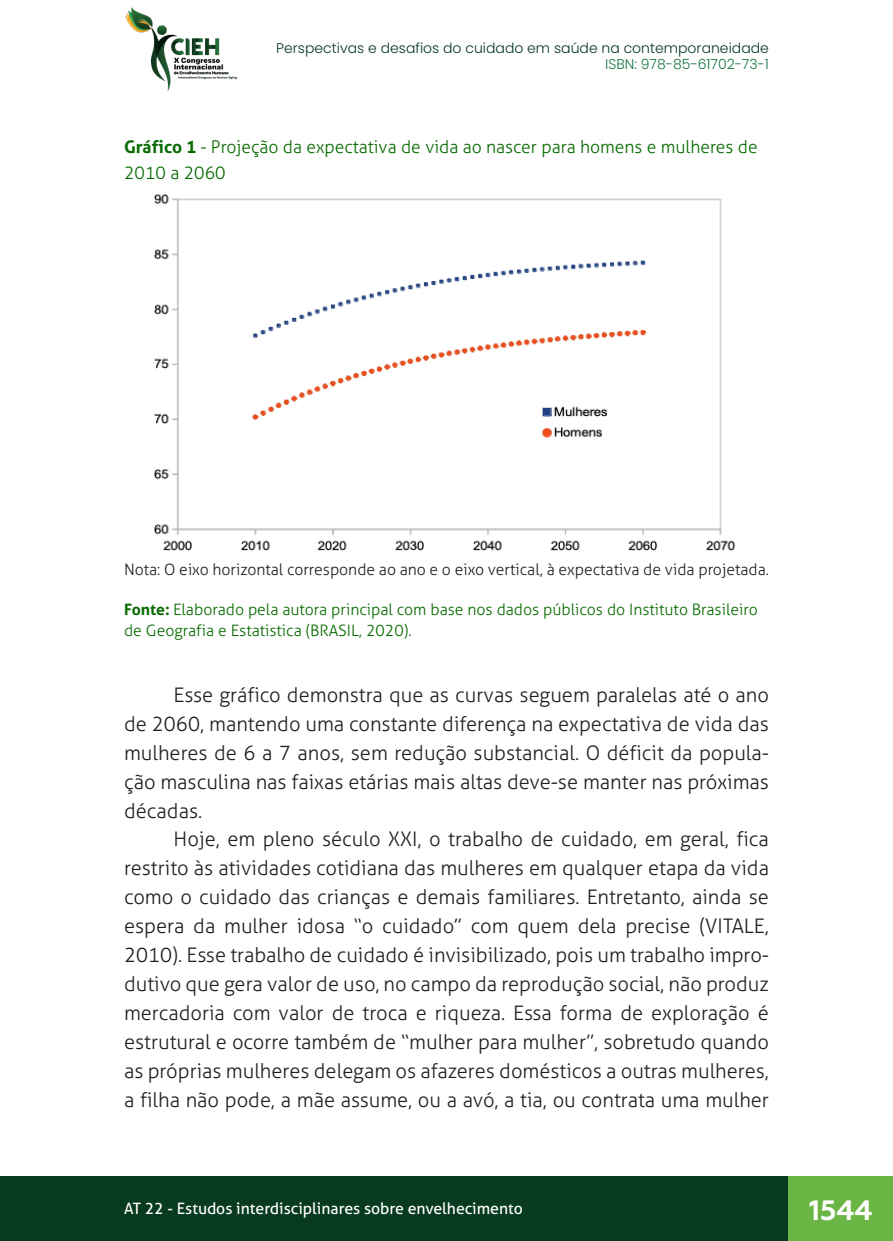
<style>
.page{position:relative;width:893px;height:1241px;background:#fff}
.page>*{position:absolute;margin:0;border:0;box-sizing:border-box;transform-origin:0 0}
.t1{font:700 28px "Geometria";color:#fff}
._8_CORPO{font:300 20.12px/28.9px "Aller";color:#231f20;text-align:justify}
._13_LEGENDAS{font:300 17.5px/26.2px "Aller";color:#086b00}
._14_FONTES{font:300 15.75px/21px "Aller";color:#086b00}
._5_RODAPE{font:300 15.75px "Aller";color:#231f20}
.t2{font:15.75px "Aller";color:#fff}
.t3{font:300 14px "Poppins";color:#073a1e}
.t4{font:300 14px "Poppins";color:#177541}
.s1{font-weight:700}
</style>
<div class="page">
<div style="left:0;top:1176px;width:893px;height:64px;background:#073a1e"></div>
<div style="left:789px;top:1176px;width:104px;height:64px;background:#6ab544"></div>
<img style="left:125px;top:6px;width:112px;height:86px">
<img style="left:154px;top:194px;width:581px;height:357px">
<p class="t3" style="left:276px;top:39px;width:494px">Perspectivas e desafios do cuidado em saúde na contemporaneidade</p>
<p class="t4" style="left:605px;top:56px;width:165px">ISBN: 978-85-61702-73-1</p>
<p class="_13_LEGENDAS" style="left:124px;top:133px;width:635px"><span class="s1">Gráfico 1</span> - Projeção da expectativa de vida ao nascer para homens e mulheres de<br>2010 a 2060</p>
<p class="_5_RODAPE" style="left:124px;top:560px;width:646px">Nota: O eixo horizontal corresponde ao ano e o eixo vertical, à expectativa de vida projetada.</p>
<p class="_14_FONTES" style="left:124px;top:599px;width:635px"><span class="s1">Fonte:</span> Elaborado pela autora principal com base nos dados públicos do Instituto Brasileiro de Geografia e Estatistica (BRASIL, 2020).</p>
<p class="_8_CORPO" style="left:124px;top:680px;width:646px;text-indent:50px">Esse gráfico demonstra que as curvas seguem paralelas até o ano de 2060, mantendo uma constante diferença na expectativa de vida das mulheres de 6 a 7 anos, sem redução substancial. O déficit da popula&shy;ção masculina nas faixas etárias mais altas deve-se manter nas próximas décadas.</p>
<p class="_8_CORPO" style="left:124px;top:824px;width:646px;text-indent:50px">Hoje, em pleno século XXI, o trabalho de cuidado, em geral, fica restrito às atividades cotidiana das mulheres em qualquer etapa da vida como o cuidado das crianças e demais familiares. Entretanto, ainda se espera da mulher idosa “o cuidado” com quem dela precise (VITALE, 2010). Esse trabalho de cuidado é invisibilizado, pois um trabalho impro&shy;dutivo que gera valor de uso, no campo da reprodução social, não produz mercadoria com valor de troca e riqueza. Essa forma de exploração é estrutural e ocorre também de “mulher para mulher”, sobretudo quando as próprias mulheres delegam os afazeres domésticos a outras mulheres, a filha não pode, a mãe assume, ou a avó, a tia, ou contrata uma mulher</p>
<p class="t2" style="left:124px;top:1198px;width:400px">AT 22 - Estudos interdisciplinares sobre envelhecimento</p>
<h1 class="t1" style="left:809px;top:1192px;width:65px">1544</h1>
</div>
